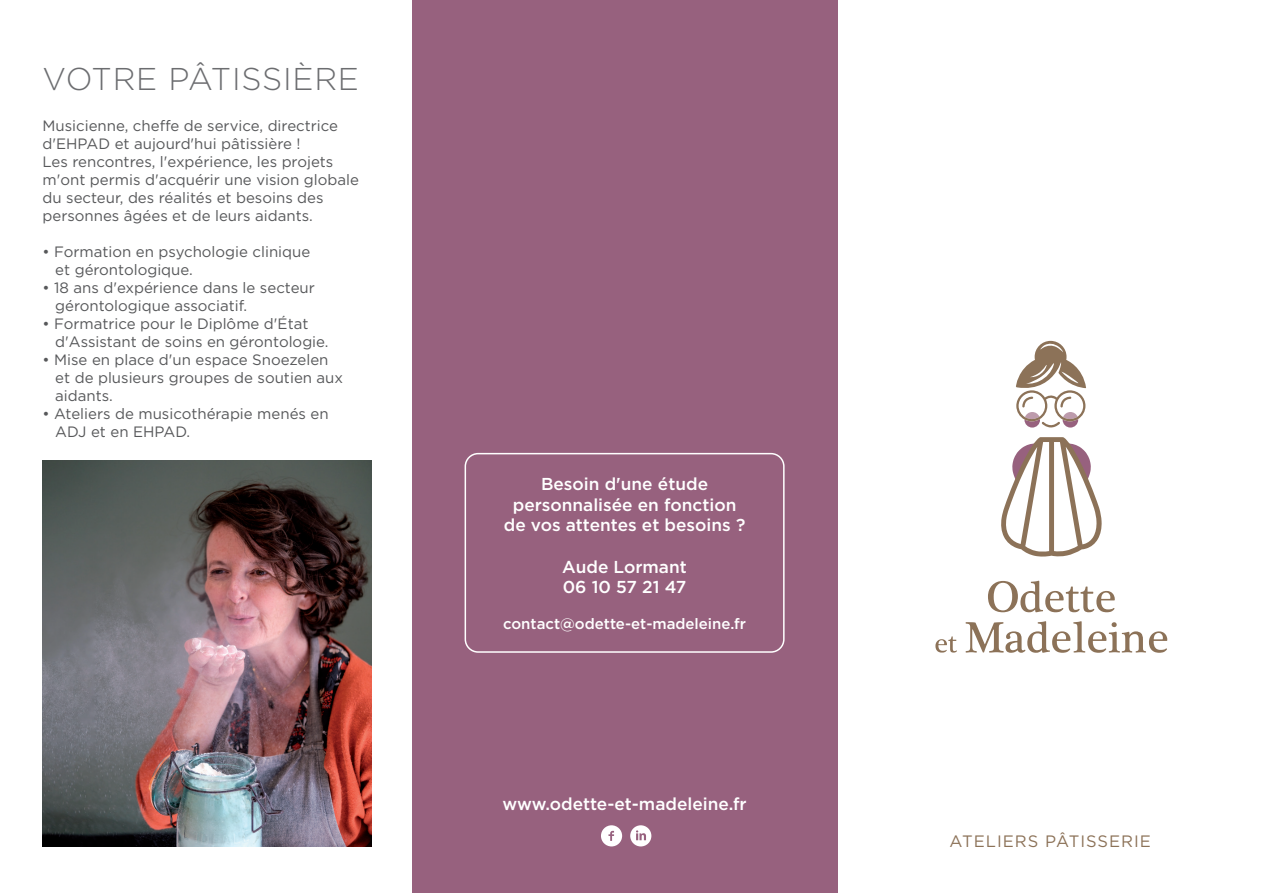
<style>
.page{position:relative;width:1263px;height:893px;background:#fff}
.page>*{position:absolute;margin:0;border:0;box-sizing:border-box;transform-origin:0 0}
.t1{font:300 31.5px "Gotham";letter-spacing:.025em;color:#6c6d70}
.t2{font:500 17.25px/20.7px "Gotham";color:#fff;text-align:center}
.t3{font:16.5px "Gotham";letter-spacing:.06em;color:#8c7258}
.t4{font:15px/18px "Gotham";color:#57585a}
.t5{font:500 15px "Gotham";color:#fff}
</style>
<div class="page">
<div style="left:412px;top:0;width:426px;height:893px;background:#97617e"></div>
<svg style="left:630px;top:825px;width:21px;height:21px"></svg>
<svg style="left:601px;top:825px;width:21px;height:21px"></svg>
<svg style="left:988px;top:581px;width:127px;height:31px"></svg>
<svg style="left:935px;top:636px;width:22px;height:17px"></svg>
<svg style="left:965px;top:621px;width:202px;height:32px"></svg>
<svg style="left:1001px;top:437px;width:101px;height:120px"></svg>
<svg style="left:1016px;top:341px;width:70px;height:87px"></svg>
<img style="left:43px;top:460px;width:328px;height:386px">
<div style="left:465px;top:453px;width:319px;height:200px;border:2px solid #fff;border-radius:13px"></div>
<h1 class="t1" style="left:43px;top:59px;width:318px">VOTRE PÂTISSIÈRE</h1>
<p class="t4" style="left:43px;top:116px;width:318px">Musicienne, cheffe de service, directrice d'EHPAD et aujourd'hui pâtissière !<br>Les rencontres, l'expérience, les projets m'ont permis d'acquérir une vision globale du secteur, des réalités et besoins des personnes âgées et de leurs aidants.</p>
<p class="t4" style="left:55px;top:242px;width:256px;text-indent:-13px">• Formation en psychologie clinique et gérontologique.</p>
<p class="t4" style="left:55px;top:278px;width:261px;text-indent:-13px">• 18 ans d'expérience dans le secteur gérontologique associatif.</p>
<p class="t4" style="left:55px;top:314px;width:275px;text-indent:-13px">• Formatrice pour le Diplôme d'État d'Assistant de soins en gérontologie.</p>
<p class="t4" style="left:55px;top:350px;width:289px;text-indent:-13px">• Mise en place d'un espace Snoezelen et de plusieurs groupes de soutien aux aidants.</p>
<p class="t4" style="left:55px;top:404px;width:275px;text-indent:-13px">• Ateliers de musicothérapie menés en<br>ADJ et en EHPAD.</p>
<p class="t2" style="left:504px;top:473px;width:243px">Besoin d'une étude personnalisée en fonction de vos attentes et besoins ?</p>
<p class="t2" style="left:562px;top:556px;width:126px;text-align:left">Aude Lormant<br>06 10 57 21 47</p>
<p class="t5" style="left:503px;top:614px;width:245px">contact@odette-et-madeleine.fr</p>
<p class="t2" style="left:502px;top:793px;width:246px">www.odette-et-madeleine.fr</p>
<p class="t3" style="left:949px;top:830px;width:203px">ATELIERS PÂTISSERIE</p>
</div>
